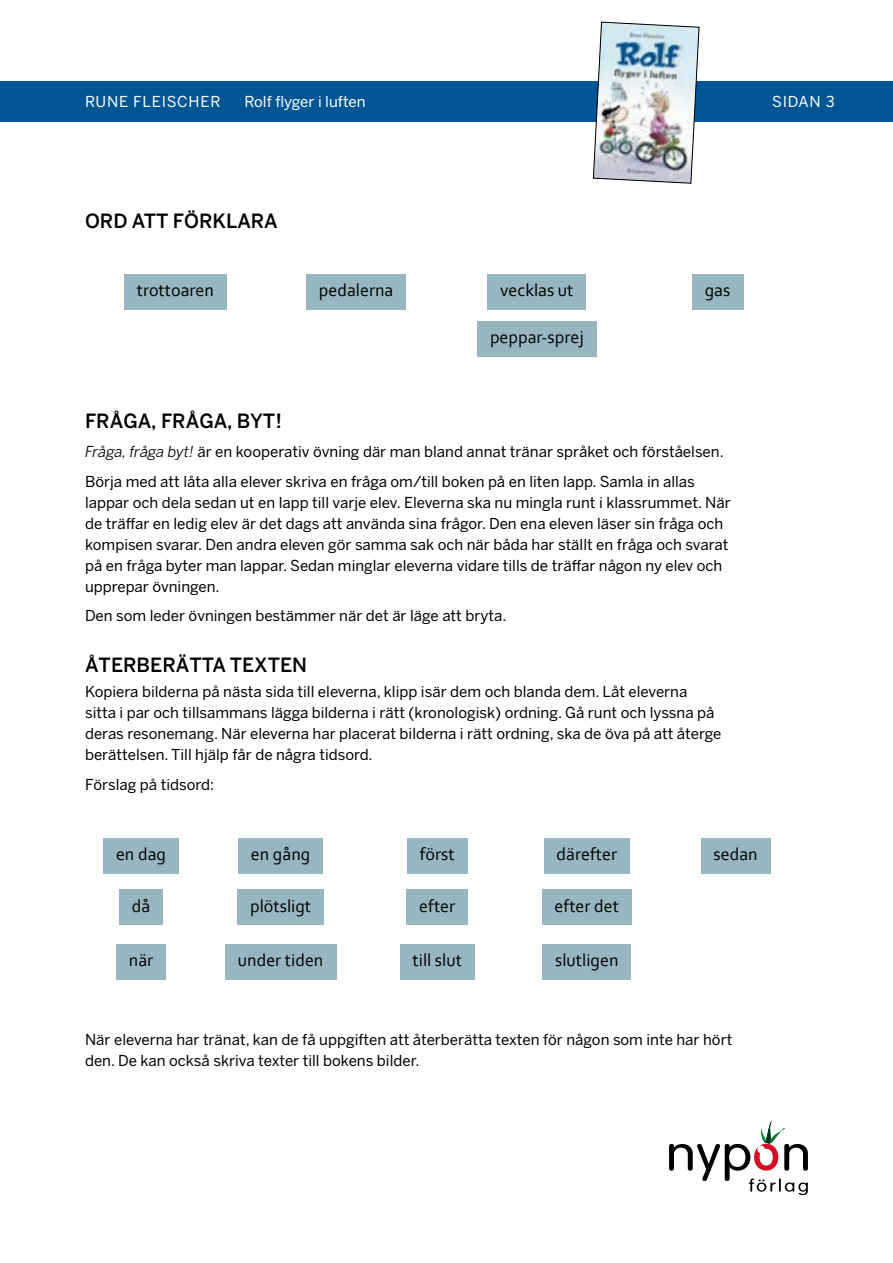
<style>
.page{position:relative;width:893px;height:1263px;background:#fff}
.page>*{position:absolute;margin:0;border:0;box-sizing:border-box;transform-origin:0 0}
.t1{font:500 19.5px "Benton Sans";color:#000}
.t2{font:18px "Corbel";color:#000}
.t3{font:15px/21px "Benton Sans";color:#000}
.t4{font:15px "Benton Sans";letter-spacing:.035em;color:#fff}
.t5{font:15px "Benton Sans";color:#fff}
.s1{font-style:italic}
</style>
<div class="page">
<div style="left:0;top:81px;width:893px;height:40px;background:#005695"></div>
<svg style="left:669px;top:1121px;width:139px;height:74px"></svg>
<img style="left:593px;top:22px;width:107px;height:162px">
<div style="left:124px;top:274px;width:103px;height:35px;background:#97b6bf"></div>
<div style="left:306px;top:274px;width:100px;height:35px;background:#97b6bf"></div>
<div style="left:487px;top:274px;width:99px;height:35px;background:#97b6bf"></div>
<div style="left:692px;top:274px;width:51px;height:35px;background:#97b6bf"></div>
<div style="left:477px;top:321px;width:119px;height:35px;background:#97b6bf"></div>
<div style="left:103px;top:838px;width:76px;height:35px;background:#97b6bf"></div>
<div style="left:238px;top:838px;width:85px;height:35px;background:#97b6bf"></div>
<div style="left:407px;top:838px;width:60px;height:35px;background:#97b6bf"></div>
<div style="left:544px;top:838px;width:86px;height:35px;background:#97b6bf"></div>
<div style="left:701px;top:838px;width:69px;height:35px;background:#97b6bf"></div>
<div style="left:119px;top:890px;width:44px;height:35px;background:#97b6bf"></div>
<div style="left:237px;top:890px;width:87px;height:35px;background:#97b6bf"></div>
<div style="left:407px;top:890px;width:61px;height:35px;background:#97b6bf"></div>
<div style="left:542px;top:890px;width:90px;height:35px;background:#97b6bf"></div>
<div style="left:116px;top:944px;width:50px;height:35px;background:#97b6bf"></div>
<div style="left:225px;top:944px;width:111px;height:35px;background:#97b6bf"></div>
<div style="left:400px;top:944px;width:75px;height:35px;background:#97b6bf"></div>
<div style="left:542px;top:944px;width:89px;height:35px;background:#97b6bf"></div>
<p class="t4" style="left:85px;top:93px;width:137px">RUNE FLEISCHER</p>
<p class="t5" style="left:244px;top:93px;width:123px">Rolf flyger i luften</p>
<p class="t4" style="left:772px;top:93px;width:64px">SIDAN 3</p>
<h1 class="t1" style="left:85px;top:210px;width:194px">ORD ATT FÖRKLARA</h1>
<p class="t2" style="left:137px;top:279px;width:79px">trottoaren</p>
<p class="t2" style="left:319px;top:279px;width:76px">pedalerna</p>
<p class="t2" style="left:500px;top:279px;width:75px">vecklas ut</p>
<p class="t2" style="left:705px;top:279px;width:27px">gas</p>
<p class="t2" style="left:490px;top:326px;width:95px">peppar-sprej</p>
<h1 class="t1" style="left:85px;top:409px;width:198px">FRÅGA, FRÅGA, BYT!</h1>
<p class="t3" style="left:85px;top:437px;width:640px;line-height:29.5px"><span class="s1">Fråga, fråga byt!</span> är en kooperativ övning där man bland annat tränar språket och förståelsen.<br>Börja med att låta alla elever skriva en fråga om/till boken på en liten lapp. Samla in allas</p>
<p class="t3" style="left:85px;top:492px;width:647px">lappar och dela sedan ut en lapp till varje elev. Eleverna ska nu mingla runt i klassrummet. När de träffar en ledig elev är det dags att använda sina frågor. Den ena eleven läser sin fråga och kompisen svarar. Den andra eleven gör samma sak och när båda har ställt en fråga och svarat på en fråga byter man lappar. Sedan minglar eleverna vidare tills de träffar någon ny elev och upprepar övningen.</p>
<p class="t3" style="left:85px;top:605px;width:423px">Den som leder övningen bestämmer när det är läge att bryta.</p>
<h1 class="t1" style="left:85px;top:653px;width:224px">ÅTERBERÄTTA TEXTEN</h1>
<p class="t3" style="left:85px;top:681px;width:638px">Kopiera bilderna på nästa sida till eleverna, klipp isär dem och blanda dem. Låt eleverna sitta i par och tillsammans lägga bilderna i rätt (kronologisk) ordning. Gå runt och lyssna på deras resonemang. När eleverna har placerat bilderna i rätt ordning, ska de öva på att återge berättelsen. Till hjälp får de några tidsord.</p>
<p class="t3" style="left:85px;top:774px;width:131px">Förslag på tidsord:</p>
<p class="t2" style="left:116px;top:843px;width:52px">en dag</p>
<p class="t2" style="left:251px;top:843px;width:61px">en gång</p>
<p class="t2" style="left:420px;top:843px;width:36px">först</p>
<p class="t2" style="left:557px;top:843px;width:62px">därefter</p>
<p class="t2" style="left:713px;top:843px;width:46px">sedan</p>
<p class="t2" style="left:132px;top:895px;width:20px">då</p>
<p class="t2" style="left:250px;top:895px;width:63px">plötsligt</p>
<p class="t2" style="left:419px;top:895px;width:37px">efter</p>
<p class="t2" style="left:555px;top:895px;width:66px">efter det</p>
<p class="t2" style="left:129px;top:949px;width:26px">när</p>
<p class="t2" style="left:238px;top:949px;width:87px">under tiden</p>
<p class="t2" style="left:413px;top:949px;width:51px">till slut</p>
<p class="t2" style="left:555px;top:949px;width:65px">slutligen</p>
<p class="t3" style="left:85px;top:1030px;width:649px">När eleverna har tränat, kan de få uppgiften att återberätta texten för någon som inte har hört den. De kan också skriva texter till bokens bilder.</p>
</div>
